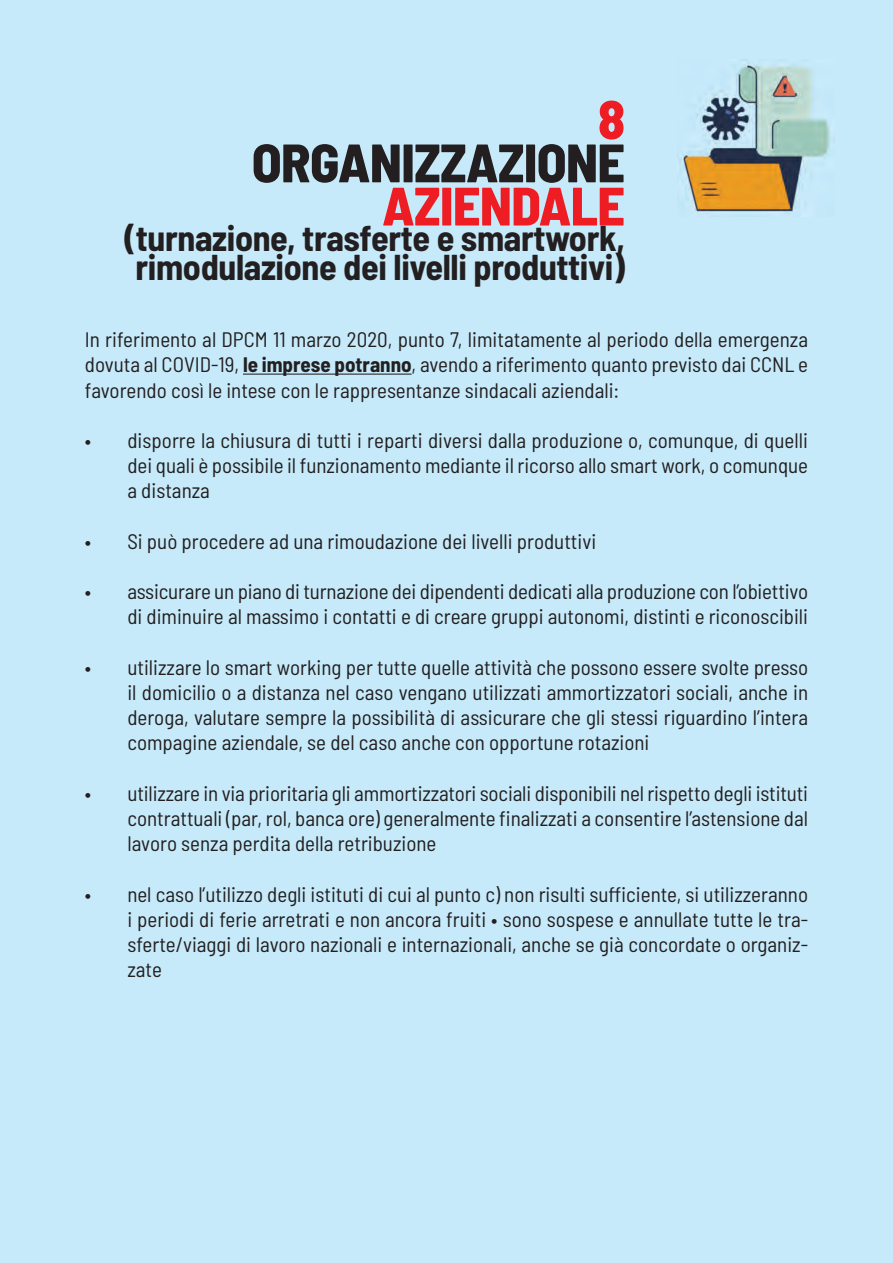
<style>
.page{position:relative;width:893px;height:1263px;background:#fff}
.page>*{position:absolute;margin:0;border:0;box-sizing:border-box;transform-origin:0 0}
.t1{font:800 semi-condensed 54px "Barlow";letter-spacing:-.01em;color:#231f20}
.t2{font:800 semi-condensed 54px "Barlow";letter-spacing:-.01em;color:#ee1d23}
.t3{font:700 semi-condensed 36px/28.8px "Barlow";letter-spacing:-.01em;color:#231f20;text-align:center}
.t4{font:semi-condensed 21px/25.2px "Barlow";color:#231f20;text-align:justify}
.s1{font-weight:700}
</style>
<div class="page">
<div style="left:0;top:0;width:892px;height:1263px;background:#c6eafa"></div>
<hr style="left:243px;top:374px;width:168px;height:1px;background:#231f20">
<img style="left:677px;top:63px;width:154px;height:151px">
<h1 class="t2" style="left:598px;top:89px;width:28px">8</h1>
<h1 class="t1" style="left:252px;top:132px;width:374px">ORGANIZZAZIONE</h1>
<h1 class="t2" style="left:382px;top:175px;width:244px">AZIENDALE</h1>
<h2 class="t3" style="left:124px;top:227px;width:502px">(turnazione, trasferte e smartwork, rimodulazione dei livelli produttivi)</h2>
<p class="t4" style="left:85px;top:329px;width:724px">In riferimento al DPCM 11 marzo 2020, punto 7, limitatamente al periodo della emergenza dovuta al COVID-19, <span class="s1">le imprese potranno</span>, avendo a riferimento quanto previsto dai CCNL e favorendo così le intese con le rappresentanze sindacali aziendali:</p>
<p class="t4" style="left:127px;top:430px;width:682px;text-indent:-43px">• disporre la chiusura di tutti i reparti diversi dalla produzione o, comunque, di quelli dei quali è possibile il funzionamento mediante il ricorso allo smart work, o comunque a distanza</p>
<p class="t4" style="left:85px;top:531px;width:513px">• Si può procedere ad una rimoudazione dei livelli produttivi</p>
<p class="t4" style="left:85px;top:581px;width:724px;text-align:right">• assicurare un piano di turnazione dei dipendenti dedicati alla produzione con l’obiettivo di diminuire al massimo i contatti e di creare gruppi autonomi, distinti e riconoscibili</p>
<p class="t4" style="left:127px;top:657px;width:682px;text-indent:-43px">• utilizzare lo smart working per tutte quelle attività che possono essere svolte presso il domicilio o a distanza nel caso vengano utilizzati ammortizzatori sociali, anche in deroga, valutare sempre la possibilità di assicurare che gli stessi riguardino l’intera compagine aziendale, se del caso anche con opportune rotazioni</p>
<p class="t4" style="left:127px;top:783px;width:682px;text-indent:-43px">• utilizzare in via prioritaria gli ammortizzatori sociali disponibili nel rispetto degli istituti contrattuali (par, rol, banca ore) generalmente finalizzati a consentire l’astensione dal lavoro senza perdita della retribuzione</p>
<p class="t4" style="left:127px;top:884px;width:682px;text-indent:-43px">• nel caso l’utilizzo degli istituti di cui al punto c) non risulti sufficiente, si utilizzeranno i periodi di ferie arretrati e non ancora fruiti • sono sospese e annullate tutte le tra&shy;sferte/viaggi di lavoro nazionali e internazionali, anche se già concordate o organiz&shy;zate</p>
</div>
